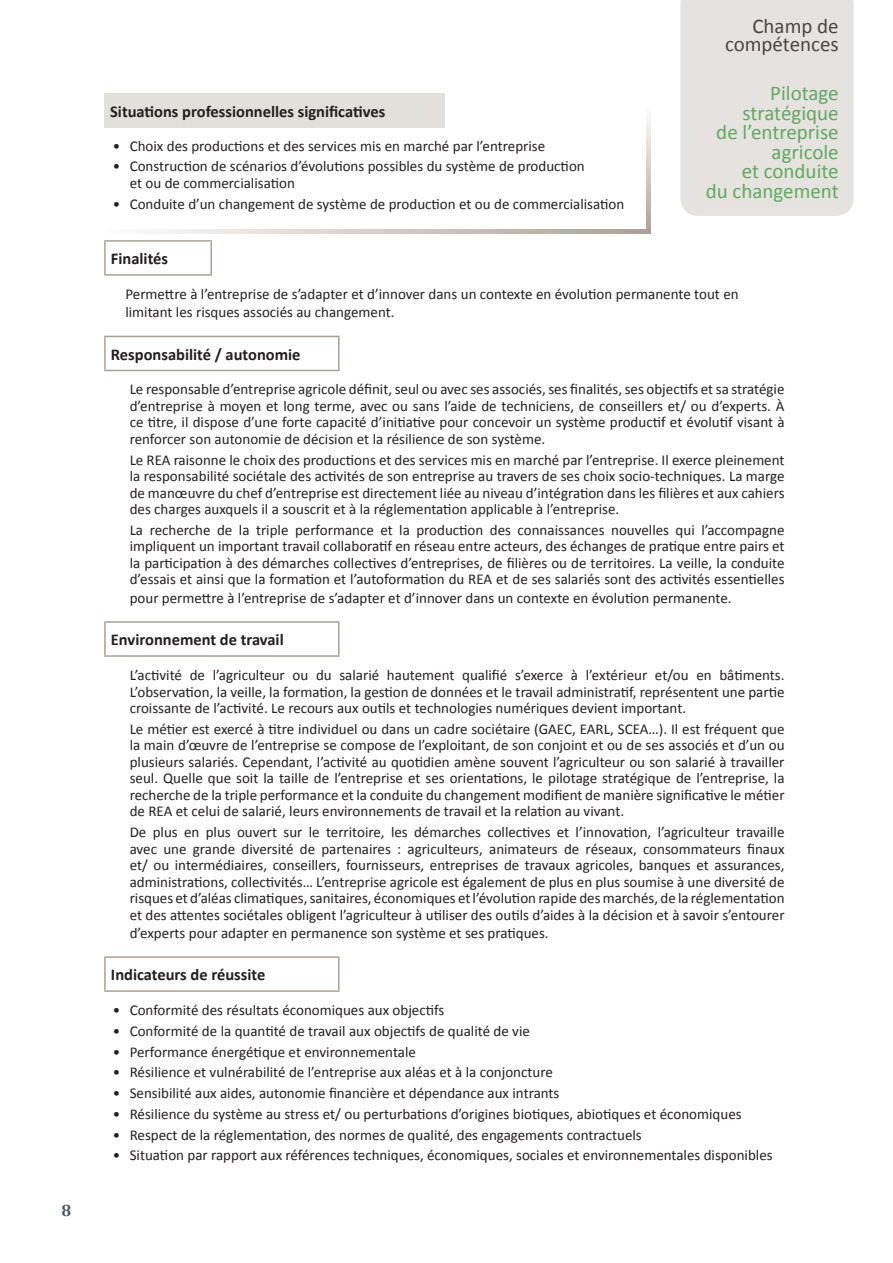
<style>
.page{position:relative;width:893px;height:1263px;background:#fff}
.page>*{position:absolute;margin:0;border:0;box-sizing:border-box;transform-origin:0 0}
.Titre1{font:21px/19.5px "Calibri";color:#40ae49;text-align:right}
.t1{font:21px/18px "Calibri";color:#231f20;text-align:right}
.Titre1-2{font:700 16.5px "Calibri";color:#231f20}
.t2{font:700 16.5px "Cambria";color:#465667}
.Titre1-3{font:15px/16.5px "Calibri";color:#231f20;text-align:justify}
.Puce{font:15px "Calibri";color:#231f20}
</style>
<div class="page">
<div style="left:104px;top:93px;width:340px;height:34px;background:#e3dfda"></div>
<hr style="left:104px;top:240px;width:108px;height:2px;background:#aba095">
<hr style="left:104px;top:242px;width:2px;height:32px;background:#aba095">
<hr style="left:210px;top:242px;width:2px;height:32px;background:#aba095">
<hr style="left:104px;top:274px;width:108px;height:2px;background:#aba095">
<hr style="left:104px;top:336px;width:236px;height:1px;background:#aba095">
<hr style="left:104px;top:337px;width:2px;height:33px;background:#aba095">
<hr style="left:338px;top:337px;width:2px;height:33px;background:#aba095">
<hr style="left:104px;top:370px;width:236px;height:1px;background:#aba095">
<hr style="left:104px;top:621px;width:236px;height:2px;background:#aba095">
<hr style="left:104px;top:623px;width:2px;height:32px;background:#aba095">
<hr style="left:338px;top:623px;width:2px;height:32px;background:#aba095">
<hr style="left:104px;top:655px;width:236px;height:2px;background:#aba095">
<hr style="left:104px;top:956px;width:236px;height:2px;background:#aba095">
<hr style="left:104px;top:958px;width:2px;height:32px;background:#aba095">
<hr style="left:338px;top:958px;width:2px;height:32px;background:#aba095">
<hr style="left:104px;top:990px;width:236px;height:2px;background:#aba095">
<div style="left:680px;top:0;width:174px;height:216px;background:#e5e2df"></div>
<svg style="left:156px;top:230px;width:490px;height:4px;background:#d0cac4"></svg>
<svg style="left:646px;top:118px;width:5px;height:116px"></svg>
<p class="t2" style="left:62px;top:1199px;width:11px">8</p>
<p class="Titre1-2" style="left:110px;top:101px;width:277px">Situations professionnelles significatives</p>
<p class="Titre1-3" style="left:113px;top:137px;width:434px">• Choix des productions et des services mis en marché par l’entreprise</p>
<p class="Titre1-3" style="left:113px;top:158px;width:474px">• Construction de scénarios d’évolutions possibles du système de production</p>
<p class="Puce" style="left:130px;top:173px;width:167px">et ou de commercialisation</p>
<p class="Titre1-3" style="left:113px;top:195px;width:513px">• Conduite d’un changement de système de production et ou de commercialisation</p>
<p class="t1" style="left:725px;top:17px;width:115px">Champ de compétences</p>
<p class="Titre1" style="left:742px;top:83px;width:98px">Pilotage stratégique</p>
<p class="Titre1" style="left:716px;top:122px;width:124px">de l’entreprise agricole</p>
<p class="Titre1" style="left:742px;top:161px;width:99px">et conduite</p>
<p class="Titre1" style="left:706px;top:181px;width:135px">du changement</p>
<p class="Titre1-2" style="left:111px;top:248px;width:59px">Finalités</p>
<p class="Titre1-3" style="left:125px;top:285px;width:615px;line-height:18px">Permettre à l’entreprise de s’adapter et d’innover dans un contexte en évolution permanente tout en limitant les risques associés au changement.</p>
<p class="Titre1-2" style="left:111px;top:344px;width:191px">Responsabilité / autonomie</p>
<p class="Titre1-3" style="left:130px;top:381px;width:656px">Le responsable d’entreprise agricole définit, seul ou avec ses associés, ses finalités, ses objectifs et sa stratégie d’entreprise à moyen et long terme, avec ou sans l’aide de techniciens, de conseillers et/ ou d’experts. À ce titre, il dispose d’une forte capacité d’initiative pour concevoir un système productif et évolutif visant à renforcer son autonomie de décision et la résilience de son système.</p>
<p class="Titre1-3" style="left:130px;top:451px;width:656px">Le REA raisonne le choix des productions et des services mis en marché par l’entreprise. Il exerce pleinement la responsabilité sociétale des activités de son entreprise au travers de ses choix socio-techniques. La marge de manœuvre du chef d’entreprise est directement liée au niveau d’intégration dans les filières et aux cahiers des charges auxquels il a souscrit et à la réglementation applicable à l’entreprise.</p>
<p class="Titre1-3" style="left:130px;top:522px;width:656px">La recherche de la triple performance et la production des connaissances nouvelles qui l’accompagne impliquent un important travail collaboratif en réseau entre acteurs, des échanges de pratique entre pairs et la participation à des démarches collectives d’entreprises, de filières ou de territoires. La veille, la conduite d’essais et ainsi que la formation et l’autoformation du REA et de ses salariés sont des activités essentielles</p>
<p class="Titre1-3" style="left:130px;top:589px;width:603px">pour permettre à l’entreprise de s’adapter et d’innover dans un contexte en évolution permanente.</p>
<p class="Titre1-2" style="left:111px;top:629px;width:174px">Environnement de travail</p>
<p class="Titre1-3" style="left:130px;top:667px;width:656px">L’activité de l’agriculteur ou du salarié hautement qualifié s’exerce à l’extérieur et/ou en bâtiments.<br>L’observation, la veille, la formation, la gestion de données et le travail administratif, représentent une partie croissante de l’activité. Le recours aux outils et technologies numériques devient important.</p>
<p class="Titre1-3" style="left:130px;top:721px;width:656px">Le métier est exercé à titre individuel ou dans un cadre sociétaire (GAEC, EARL, SCEA…). Il est fréquent que la main d’œuvre de l’entreprise se compose de l’exploitant, de son conjoint et ou de ses associés et d’un ou plusieurs salariés. Cependant, l’activité au quotidien amène souvent l’agriculteur ou son salarié à travailler seul. Quelle que soit la taille de l’entreprise et ses orientations, le pilotage stratégique de l’entreprise, la recherche de la triple performance et la conduite du changement modifient de manière significative le métier de REA et celui de salarié, leurs environnements de travail et la relation au vivant.</p>
<p class="Titre1-3" style="left:130px;top:824px;width:656px">De plus en plus ouvert sur le territoire, les démarches collectives et l’innovation, l’agriculteur travaille avec une grande diversité de partenaires : agriculteurs, animateurs de réseaux, consommateurs finaux et/ ou intermédiaires, conseillers, fournisseurs, entreprises de travaux agricoles, banques et assurances, administrations, collectivités… L’entreprise agricole est également de plus en plus soumise à une diversité de risques et d’aléas climatiques, sanitaires, économiques et l’évolution rapide des marchés, de la réglementation et des attentes sociétales obligent l’agriculteur à utiliser des outils d’aides à la décision et à savoir s’entourer</p>
<p class="Titre1-3" style="left:130px;top:924px;width:420px">d’experts pour adapter en permanence son système et ses pratiques.</p>
<p class="Titre1-2" style="left:111px;top:964px;width:156px">Indicateurs de réussite</p>
<p class="Titre1-3" style="left:113px;top:1002px;width:333px">• Conformité des résultats économiques aux objectifs</p>
<p class="Titre1-3" style="left:113px;top:1023px;width:419px">• Conformité de la quantité de travail aux objectifs de qualité de vie</p>
<p class="Titre1-3" style="left:113px;top:1043px;width:305px">• Performance énergétique et environnementale</p>
<p class="Titre1-3" style="left:113px;top:1064px;width:442px">• Résilience et vulnérabilité de l’entreprise aux aléas et à la conjoncture</p>
<p class="Titre1-3" style="left:113px;top:1085px;width:448px">• Sensibilité aux aides, autonomie financière et dépendance aux intrants</p>
<p class="Titre1-3" style="left:113px;top:1106px;width:630px">• Résilience du système au stress et/ ou perturbations d’origines biotiques, abiotiques et économiques</p>
<p class="Titre1-3" style="left:113px;top:1126px;width:531px">• Respect de la réglementation, des normes de qualité, des engagements contractuels</p>
<p class="Titre1-3" style="left:113px;top:1147px;width:661px">• Situation par rapport aux références techniques, économiques, sociales et environnementales disponibles</p>
</div>
